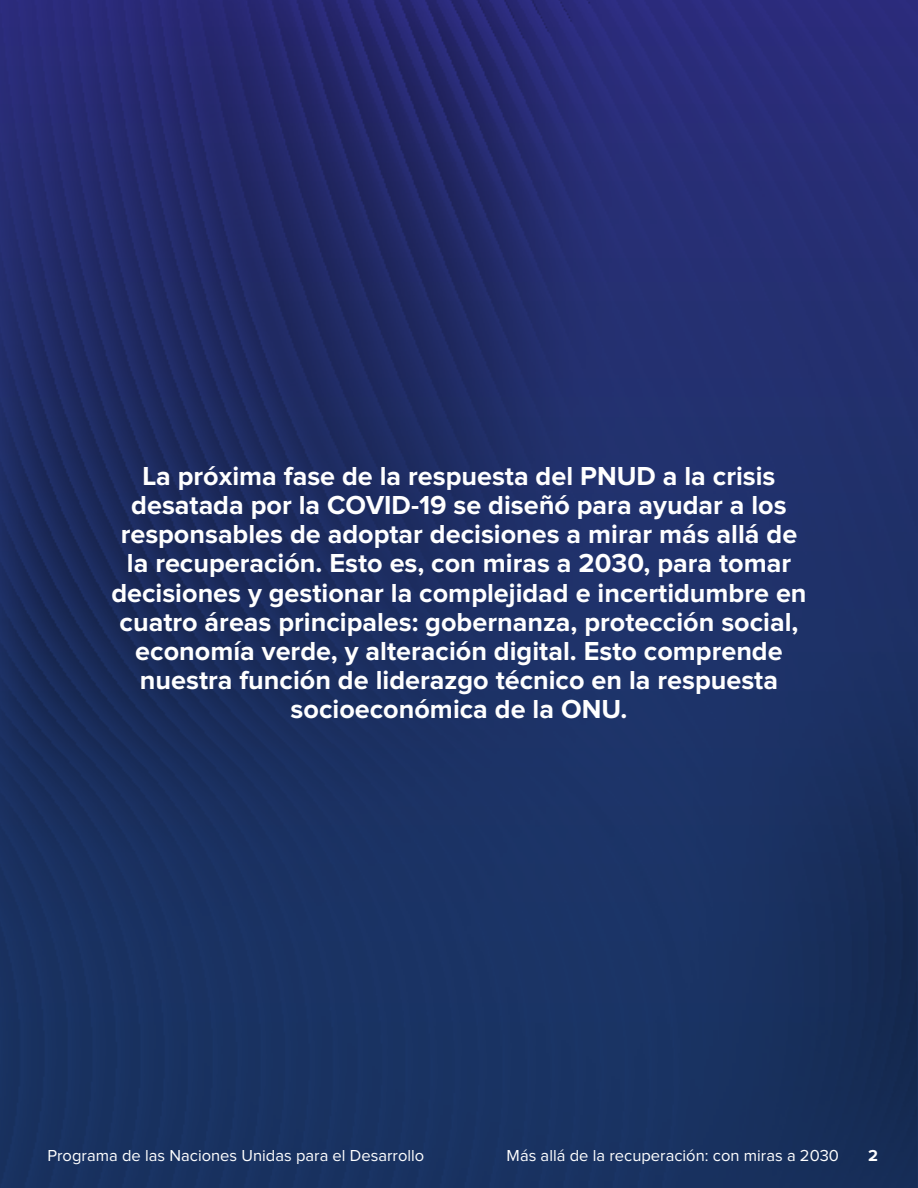
<style>
.page{position:relative;width:918px;height:1188px;background:#fff}
.page>*{position:absolute;margin:0;border:0;box-sizing:border-box;transform-origin:0 0}
.t1{font:700 27px/29.1px "Proxima Nova";color:#fff;text-align:center}
.t2{font:16.5px "Proxima Nova";color:#fff}
.t3{font:700 16.5px "Proxima Nova";color:#fff}
</style>
<div class="page">
<img style="left:0;top:0;width:918px;height:1188px">
<p class="t1" style="left:111px;top:462px;width:697px">La próxima fase de la respuesta del PNUD a la crisis desatada por la COVID-19 se diseñó para ayudar a los responsables de adoptar decisiones a mirar más allá de la recuperación. Esto es, con miras a 2030, para tomar decisiones y gestionar la complejidad e incertidumbre en cuatro áreas principales: gobernanza, protección social, economía verde, y alteración digital. Esto comprende nuestra función de liderazgo técnico en la respuesta socioeconómica de la ONU.</p>
<p class="t2" style="left:48px;top:1146px;width:378px">Programa de las Naciones Unidas para el Desarrollo</p>
<p class="t2" style="left:507px;top:1146px;width:334px">Más allá de la recuperación: con miras a 2030</p>
<p class="t3" style="left:868px;top:1146px;width:11px">2</p>
</div>
